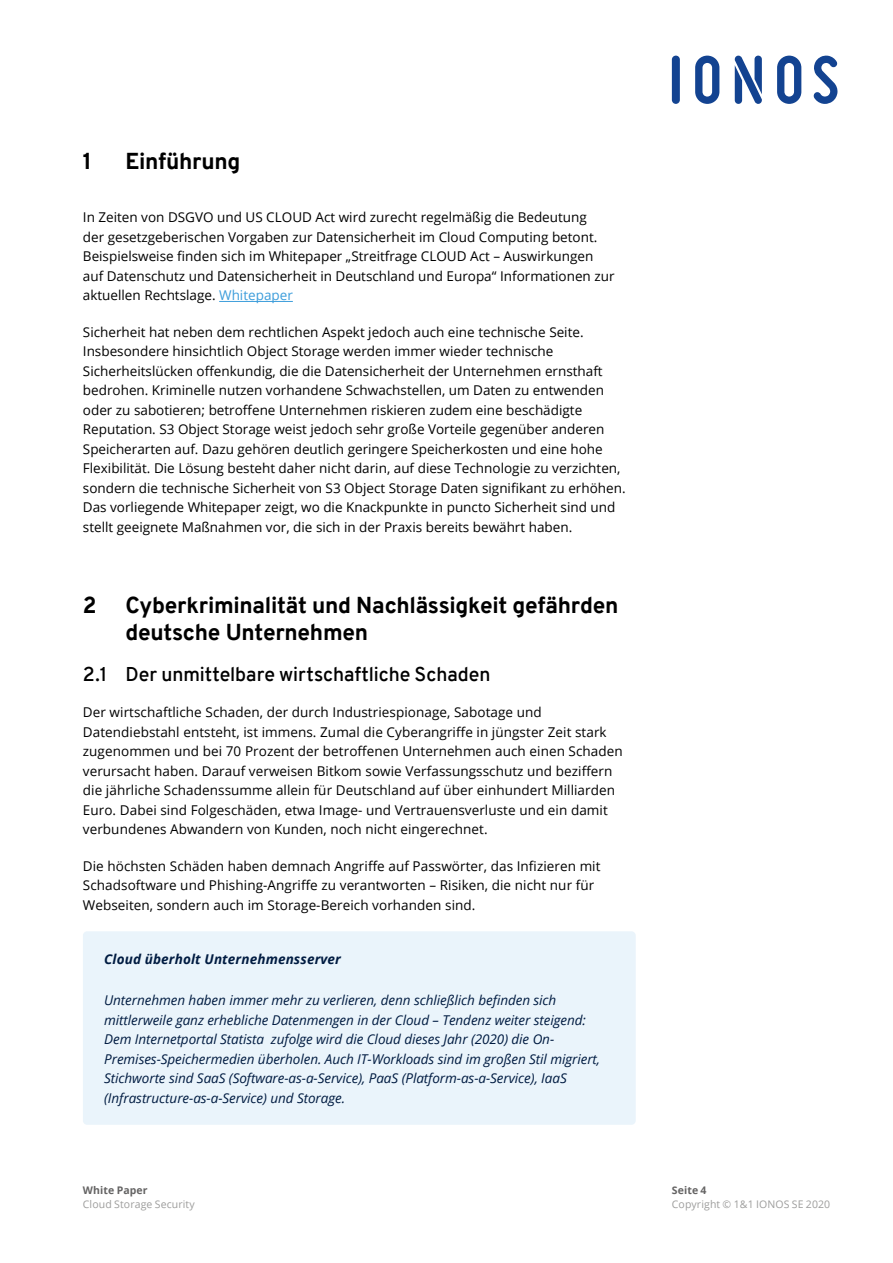
<style>
.page{position:relative;width:893px;height:1263px;background:#fff}
.page>*{position:absolute;margin:0;border:0;box-sizing:border-box;transform-origin:0 0}
.Heading{font:800 22.5px/27px "Overpass";letter-spacing:-.015em;color:#000}
.Subhead{font:600 19.5px "Overpass";color:#000}
.Floating_Text{font:13.5px/19.5px "Open Sans";color:#000}
.Floating_Text_Commen{font:italic 13.5px/19.5px "Open Sans";letter-spacing:-.005em;color:#001b41}
.Floating_Text_Commen-2{font:italic 700 13.5px "Open Sans";letter-spacing:.01em;color:#001b41}
.t1{font:10.5px "Open Sans";letter-spacing:.01em;color:#9d9d9c}
.t2{font:700 10.5px "Open Sans";letter-spacing:.01em;color:#646363}
.s1{color:#3c9ddb}
</style>
<div class="page">
<svg style="left:813px;top:55px;width:25px;height:49px"></svg>
<svg style="left:777px;top:56px;width:24px;height:48px"></svg>
<svg style="left:735px;top:56px;width:27px;height:48px"></svg>
<svg style="left:695px;top:56px;width:24px;height:48px"></svg>
<svg style="left:672px;top:56px;width:8px;height:48px"></svg>
<hr style="left:219px;top:301px;width:74px;height:1px;background:#3c9ddb">
<div style="left:83px;top:931px;width:553px;height:194px;background:#eaf4fb;border-radius:4px"></div>
<p class="Heading" style="left:83px;top:148px;width:11px">1</p>
<p class="Heading" style="left:125px;top:148px;width:116px">Einführung</p>
<p class="Floating_Text" style="left:83px;top:207px;width:533px">In Zeiten von DSGVO und US CLOUD Act wird zurecht regelmäßig die Bedeutung<br>der gesetzgeberischen Vorgaben zur Datensicherheit im Cloud Computing betont.<br>Beispielsweise finden sich im Whitepaper „Streitfrage CLOUD Act – Auswirkungen auf Datenschutz und Datensicherheit in Deutschland und Europa“ Informationen zur aktuellen Rechtslage. <span class="s1">Whitepaper</span></p>
<p class="Floating_Text" style="left:83px;top:322px;width:544px">Sicherheit hat neben dem rechtlichen Aspekt jedoch auch eine technische Seite.<br>Insbesondere hinsichtlich Object Storage werden immer wieder technische Sicherheitslücken offenkundig, die die Datensicherheit der Unternehmen ernsthaft bedrohen. Kriminelle nutzen vorhandene Schwachstellen, um Daten zu entwenden oder zu sabotieren; betroffene Unternehmen riskieren zudem eine beschädigte Reputation. S3 Object Storage weist jedoch sehr große Vorteile gegenüber anderen Speicherarten auf. Dazu gehören deutlich geringere Speicherkosten und eine hohe Flexibilität. Die Lösung besteht daher nicht darin, auf diese Technologie zu verzichten, sondern die technische Sicherheit von S3 Object Storage Daten signifikant zu erhöhen.<br>Das vorliegende Whitepaper zeigt, wo die Knackpunkte in puncto Sicherheit sind und stellt geeignete Maßnahmen vor, die sich in der Praxis bereits bewährt haben.</p>
<p class="Heading" style="left:83px;top:591px;width:15px">2</p>
<p class="Heading" style="left:125px;top:591px;width:494px">Cyberkriminalität und Nachlässigkeit gefährden deutsche Unternehmen</p>
<p class="Subhead" style="left:83px;top:660px;width:409px">2.1 Der unmittelbare wirtschaftliche Schaden</p>
<p class="Floating_Text" style="left:83px;top:702px;width:541px">Der wirtschaftliche Schaden, der durch Industriespionage, Sabotage und Datendiebstahl entsteht, ist immens. Zumal die Cyberangriffe in jüngster Zeit stark zugenommen und bei 70 Prozent der betroffenen Unternehmen auch einen Schaden verursacht haben. Darauf verweisen Bitkom sowie Verfassungsschutz und beziffern die jährliche Schadenssumme allein für Deutschland auf über einhundert Milliarden Euro. Dabei sind Folgeschäden, etwa Image- und Vertrauensverluste und ein damit verbundenes Abwandern von Kunden, noch nicht eingerechnet.</p>
<p class="Floating_Text" style="left:83px;top:855px;width:519px">Die höchsten Schäden haben demnach Angriffe auf Passwörter, das Infizieren mit<br>Schadsoftware und Phishing-Angriffe zu verantworten – Risiken, die nicht nur für<br>Webseiten, sondern auch im Storage-Bereich vorhanden sind.</p>
<p class="Floating_Text_Commen-2" style="left:104px;top:950px;width:238px">Cloud überholt Unternehmensserver</p>
<p class="Floating_Text_Commen" style="left:104px;top:990px;width:497px">Unternehmen haben immer mehr zu verlieren, denn schließlich befinden sich mittlerweile ganz erhebliche Datenmengen in der Cloud – Tendenz weiter steigend:<br>Dem Internetportal Statista zufolge wird die Cloud dieses Jahr (2020) die On-Premises-Speichermedien überholen. Auch IT-Workloads sind im großen Stil migriert, Stichworte sind SaaS (Software-as-a-Service), PaaS (Platform-as-a-Service), IaaS (Infrastructure-as-a-Service) und Storage.</p>
<p class="t2" style="left:83px;top:1182px;width:66px">White Paper</p>
<p class="t2" style="left:672px;top:1182px;width:36px">Seite 4</p>
<p class="t1" style="left:83px;top:1197px;width:113px">Cloud Storage Security</p>
<p class="t1" style="left:672px;top:1197px;width:160px">Copyright © 1&amp;1 IONOS SE 2020</p>
</div>
